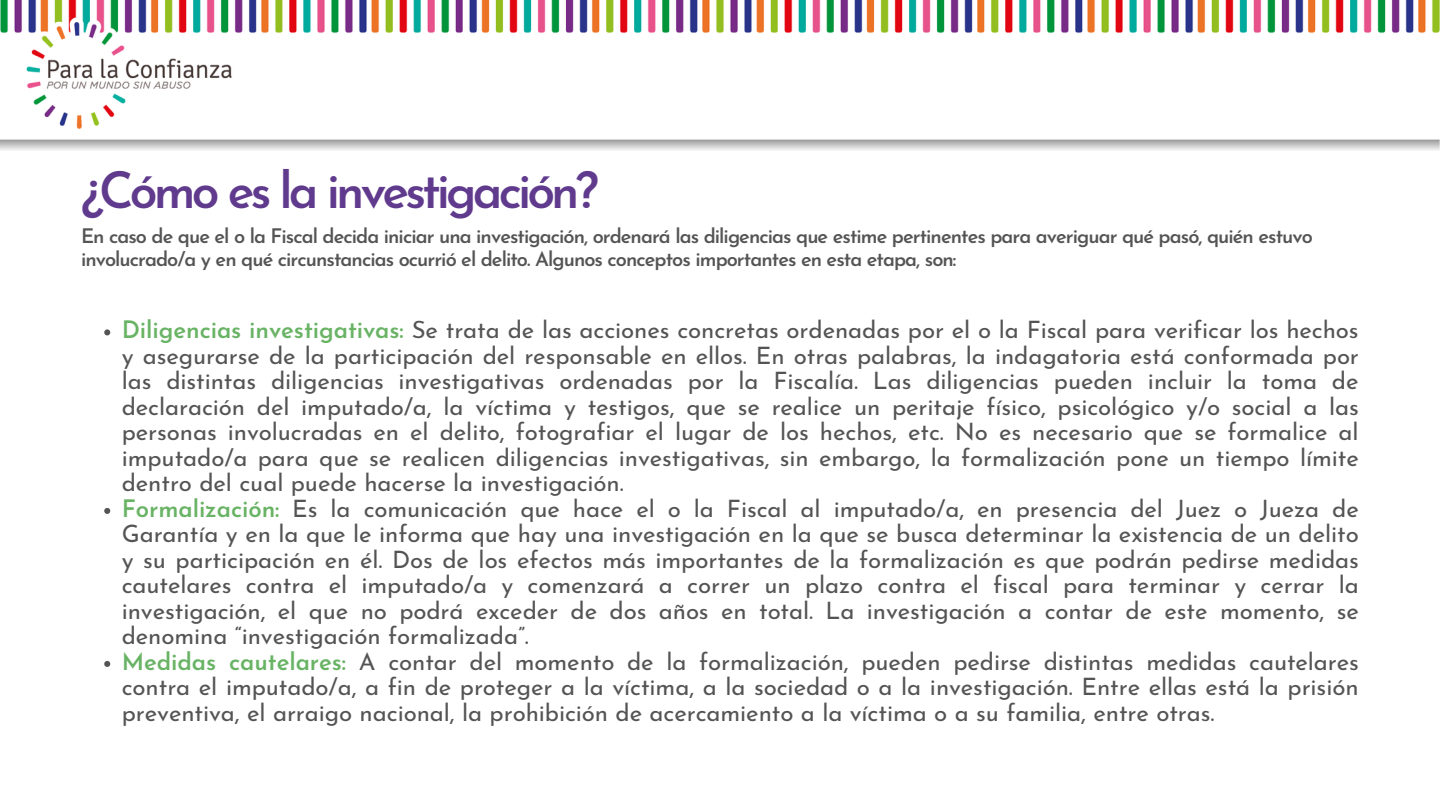
<style>
.page{position:relative;width:1440px;height:810px;background:#fff}
.page>*{position:absolute;margin:0;border:0;box-sizing:border-box;transform-origin:0 0}
.t1{font:600 50px "Josefin Sans";letter-spacing:-.08em;color:#603a8d}
.t2{font:24px/25.5px "Josefin Sans";letter-spacing:-.005em;color:#545454;text-align:justify}
.t3{font:600 20px/23.2px "Josefin Sans";letter-spacing:-.045em;color:#545454}
.s1{font-weight:600;color:#68b364}
</style>
<div class="page">
<img style="left:0;top:0;width:1440px;height:150px">
<svg style="left:104px;top:329px;width:6px;height:6px"></svg>
<svg style="left:104px;top:508px;width:6px;height:6px"></svg>
<svg style="left:104px;top:661px;width:6px;height:6px"></svg>
<p class="t1" style="left:81px;top:170px;width:519px">¿Cómo es la investigación?</p>
<p class="t3" style="left:81px;top:226px;width:1233px">En caso de que el o la Fiscal decida iniciar una investigación, ordenará las diligencias que estime pertinentes para averiguar qué pasó, quién estuvo involucrado/a y en qué circunstancias ocurrió el delito. Algunos conceptos importantes en esta etapa, son:</p>
<p class="t2" style="left:122px;top:320px;width:1239px"><span class="s1">Diligencias investigativas:</span> Se trata de las acciones concretas ordenadas por el o la Fiscal para verificar los hechos y asegurarse de la participación del responsable en ellos. En otras palabras, la indagatoria está conformada por las distintas diligencias investigativas ordenadas por la Fiscalía. Las diligencias pueden incluir la toma de declaración del imputado/a, la víctima y testigos, que se realice un peritaje físico, psicológico y/o social a las personas involucradas en el delito, fotografiar el lugar de los hechos, etc. No es necesario que se formalice al imputado/a para que se realicen diligencias investigativas, sin embargo, la formalización pone un tiempo límite dentro del cual puede hacerse la investigación.</p>
<p class="t2" style="left:122px;top:498px;width:1239px"><span class="s1">Formalización:</span> Es la comunicación que hace el o la Fiscal al imputado/a, en presencia del Juez o Jueza de Garantía y en la que le informa que hay una investigación en la que se busca determinar la existencia de un delito y su participación en él. Dos de los efectos más importantes de la formalización es que podrán pedirse medidas cautelares contra el imputado/a y comenzará a correr un plazo contra el fiscal para terminar y cerrar la investigación, el que no podrá exceder de dos años en total. La investigación a contar de este momento, se denomina “investigación formalizada”.</p>
<p class="t2" style="left:122px;top:651px;width:1239px"><span class="s1">Medidas cautelares:</span> A contar del momento de la formalización, pueden pedirse distintas medidas cautelares contra el imputado/a, a fin de proteger a la víctima, a la sociedad o a la investigación. Entre ellas está la prisión preventiva, el arraigo nacional, la prohibición de acercamiento a la víctima o a su familia, entre otras.</p>
</div>
